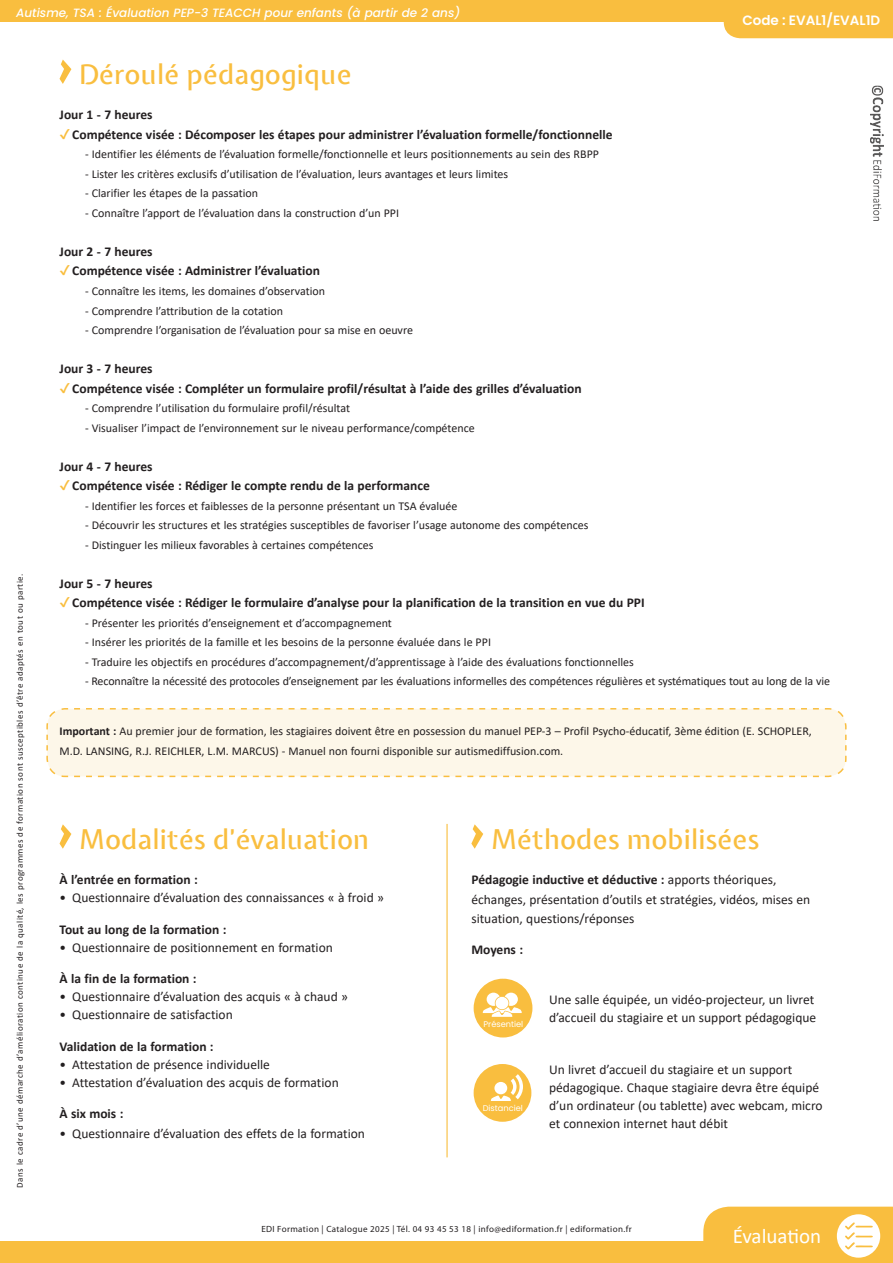
<style>
.page{position:relative;width:893px;height:1263px;background:#fff}
.page>*{position:absolute;margin:0;border:0;box-sizing:border-box;transform-origin:0 0}
.t1{font:500 27px "Expletus Sans";letter-spacing:.01em;color:#f9be3f}
.t2{font:21px "Calibri";color:#fff}
.t3{font:13.5px/18px "Calibri";color:#231f20}
.t4{font:700 13.5px "Calibri";color:#231f20}
.t5{font:600 13.5px "Poppins";color:#fff}
.t6{font:12px/19.5px "Calibri";color:#231f20}
.t7{font:italic 500 12px "Poppins";color:#fff}
.t8{font:9px "Calibri";letter-spacing:.05em;color:#231f20}
.t9{font:9px "Myriad Pro";letter-spacing:.04em;color:#231f20}
.t10{font:8.25px "Poppins";color:#fff}
.s1{color:#f9be3f}
.s2{font-weight:700}
</style>
<div class="page">
<div style="left:0;top:1241px;width:744px;height:22px;background:#f9be3f"></div>
<img style="left:871px;top:86px;width:13px;height:134px">
<div style="left:0;top:0;width:893px;height:22px;background:#f9be3f"></div>
<svg style="left:703px;top:1206px;width:190px;height:57px"></svg>
<svg style="left:60px;top:60px;width:11px;height:24px"></svg>
<svg style="left:60px;top:824px;width:11px;height:25px"></svg>
<svg style="left:471px;top:824px;width:12px;height:25px"></svg>
<hr style="left:446px;top:824px;width:2px;height:333px;background:#f9be3f">
<svg style="left:471px;top:976px;width:64px;height:64px;fill:#f9be3f"></svg>
<div style="left:487px;top:993px;width:13px;height:13px;background:#fff;border-radius:50%"></div>
<div style="left:504px;top:993px;width:14px;height:13px;background:#fff;border-radius:50%"></div>
<svg style="left:483px;top:996px;width:39px;height:21px"></svg>
<svg style="left:471px;top:1062px;width:63px;height:62px;fill:#f9be3f"></svg>
<svg style="left:491px;top:1074px;width:32px;height:27px"></svg>
<div style="left:46px;top:708px;width:801px;height:70px;background:#fdf7e9"></div>
<div style="left:724px;top:22px;width:169px;height:16px;background:#f9be3f"></div>
<p class="t7" style="left:16px;top:6px;width:446px">Autisme, TSA : Évaluation PEP-3 TEACCH pour enfants (à partir de 2 ans)</p>
<p class="t5" style="left:742px;top:13px;width:139px">Code : EVAL1/EVAL1D</p>
<p class="t8" style="left:14px;top:1187px;width:615px;rotate:-90deg">Dans le cadre d’une démarche d’amélioration continue de la qualité, les programmes de formation sont susceptibles d’être adaptés en tout ou partie.</p>
<h1 class="t1" style="left:79px;top:60px;width:274px">Déroulé pédagogique</h1>
<p class="t4" style="left:60px;top:105px;width:95px">Jour 1 - 7 heures</p>
<p class="t4" style="left:60px;top:125px;width:555px"><span class="s1">✔</span> Compétence visée : Décomposer les étapes pour administrer l’évaluation formelle/fonctionnelle</p>
<p class="t6" style="left:85px;top:144px;width:515px">- Identifier les éléments de l’évaluation formelle/fonctionnelle et leurs positionnements au sein des RBPP</p>
<p class="t6" style="left:85px;top:164px;width:425px">- Lister les critères exclusifs d’utilisation de l’évaluation, leurs avantages et leurs limites</p>
<p class="t6" style="left:85px;top:183px;width:175px">- Clarifier les étapes de la passation</p>
<p class="t6" style="left:85px;top:203px;width:316px">- Connaître l’apport de l’évaluation dans la construction d’un PPI</p>
<p class="t4" style="left:60px;top:242px;width:95px">Jour 2 - 7 heures</p>
<p class="t4" style="left:60px;top:261px;width:262px"><span class="s1">✔</span> Compétence visée : Administrer l’évaluation</p>
<p class="t6" style="left:85px;top:281px;width:242px">- Connaître les items, les domaines d’observation</p>
<p class="t6" style="left:85px;top:300px;width:200px">- Comprendre l’attribution de la cotation</p>
<p class="t6" style="left:85px;top:320px;width:329px">- Comprendre l’organisation de l’évaluation pour sa mise en oeuvre</p>
<p class="t4" style="left:60px;top:359px;width:95px">Jour 3 - 7 heures</p>
<p class="t4" style="left:60px;top:378px;width:524px"><span class="s1">✔</span> Compétence visée : Compléter un formulaire profil/résultat à l’aide des grilles d’évaluation</p>
<p class="t6" style="left:85px;top:398px;width:266px">- Comprendre l’utilisation du formulaire profil/résultat</p>
<p class="t6" style="left:85px;top:417px;width:391px">- Visualiser l’impact de l’environnement sur le niveau performance/compétence</p>
<p class="t4" style="left:60px;top:456px;width:95px">Jour 4 - 7 heures</p>
<p class="t4" style="left:60px;top:476px;width:372px"><span class="s1">✔</span> Compétence visée : Rédiger le compte rendu de la performance</p>
<p class="t6" style="left:85px;top:495px;width:374px">- Identifier les forces et faiblesses de la personne présentant un TSA évaluée</p>
<p class="t6" style="left:85px;top:515px;width:505px">- Découvrir les structures et les stratégies susceptibles de favoriser l’usage autonome des compétences</p>
<p class="t6" style="left:85px;top:534px;width:290px">- Distinguer les milieux favorables à certaines compétences</p>
<p class="t4" style="left:60px;top:573px;width:95px">Jour 5 - 7 heures</p>
<p class="t4" style="left:60px;top:593px;width:585px"><span class="s1">✔</span> Compétence visée : Rédiger le formulaire d’analyse pour la planification de la transition en vue du PPI</p>
<p class="t6" style="left:85px;top:612px;width:308px">- Présenter les priorités d’enseignement et d’accompagnement</p>
<p class="t6" style="left:85px;top:632px;width:407px">- Insérer les priorités de la famille et les besoins de la personne évaluée dans le PPI</p>
<p class="t6" style="left:85px;top:651px;width:550px">- Traduire les objectifs en procédures d’accompagnement/d’apprentissage à l’aide des évaluations fonctionnelles</p>
<p class="t6" style="left:85px;top:671px;width:746px">- Reconnaître la nécessité des protocoles d’enseignement par les évaluations informelles des compétences régulières et systématiques tout au long de la vie</p>
<p class="t6" style="left:60px;top:721px;width:754px"><span class="s2">Important :</span> Au premier jour de formation, les stagiaires doivent être en possession du manuel PEP-3 – Profil Psycho-éducatif, 3ème édition (E. SCHOPLER,<br>M.D. LANSING, R.J. REICHLER, L.M. MARCUS) - Manuel non fourni disponible sur autismediffusion.com.</p>
<h1 class="t1" style="left:79px;top:824px;width:291px">Modalités d’évaluation</h1>
<p class="t4" style="left:60px;top:870px;width:140px">À l’entrée en formation :</p>
<p class="t3" style="left:60px;top:888px;width:326px">• Questionnaire d’évaluation des connaissances « à froid »</p>
<p class="t4" style="left:60px;top:920px;width:168px">Tout au long de la formation :</p>
<p class="t3" style="left:60px;top:938px;width:275px">• Questionnaire de positionnement en formation</p>
<p class="t4" style="left:60px;top:969px;width:139px">À la fin de la formation :</p>
<p class="t3" style="left:60px;top:987px;width:290px">• Questionnaire d’évaluation des acquis « à chaud »</p>
<p class="t3" style="left:60px;top:1005px;width:175px">• Questionnaire de satisfaction</p>
<p class="t4" style="left:60px;top:1037px;width:156px">Validation de la formation :</p>
<p class="t3" style="left:60px;top:1055px;width:212px">• Attestation de présence individuelle</p>
<p class="t3" style="left:60px;top:1073px;width:281px">• Attestation d’évaluation des acquis de formation</p>
<p class="t4" style="left:60px;top:1104px;width:65px">À six mois :</p>
<p class="t3" style="left:60px;top:1124px;width:307px">• Questionnaire d’évaluation des effets de la formation</p>
<h1 class="t1" style="left:491px;top:824px;width:269px">Méthodes mobilisées</h1>
<p class="t3" style="left:471px;top:869px;width:340px;line-height:19.5px"><span class="s2">Pédagogie inductive et déductive :</span> apports théoriques, échanges, présentation d’outils et stratégies, vidéos, mises en situation, questions/réponses</p>
<p class="t4" style="left:471px;top:940px;width:53px">Moyens :</p>
<p class="t10" style="left:483px;top:1019px;width:41px">Présentiel</p>
<p class="t10" style="left:483px;top:1103px;width:42px">Distanciel</p>
<p class="t3" style="left:549px;top:990px;width:269px">Une salle équipée, un vidéo-projecteur, un livret d’accueil du stagiaire et un support pédagogique</p>
<p class="t3" style="left:549px;top:1060px;width:275px">Un livret d’accueil du stagiaire et un support pédagogique. Chaque stagiaire devra être équipé d’un ordinateur (ou tablette) avec webcam, micro et connexion internet haut débit</p>
<p class="t9" style="left:261px;top:1223px;width:372px">EDI Formation | Catalogue 2025 | Tél. 04 93 45 53 18 | info@ediformation.fr | ediformation.fr</p>
<h2 class="t2" style="left:733px;top:1221px;width:90px">Évaluation</h2>
</div>
